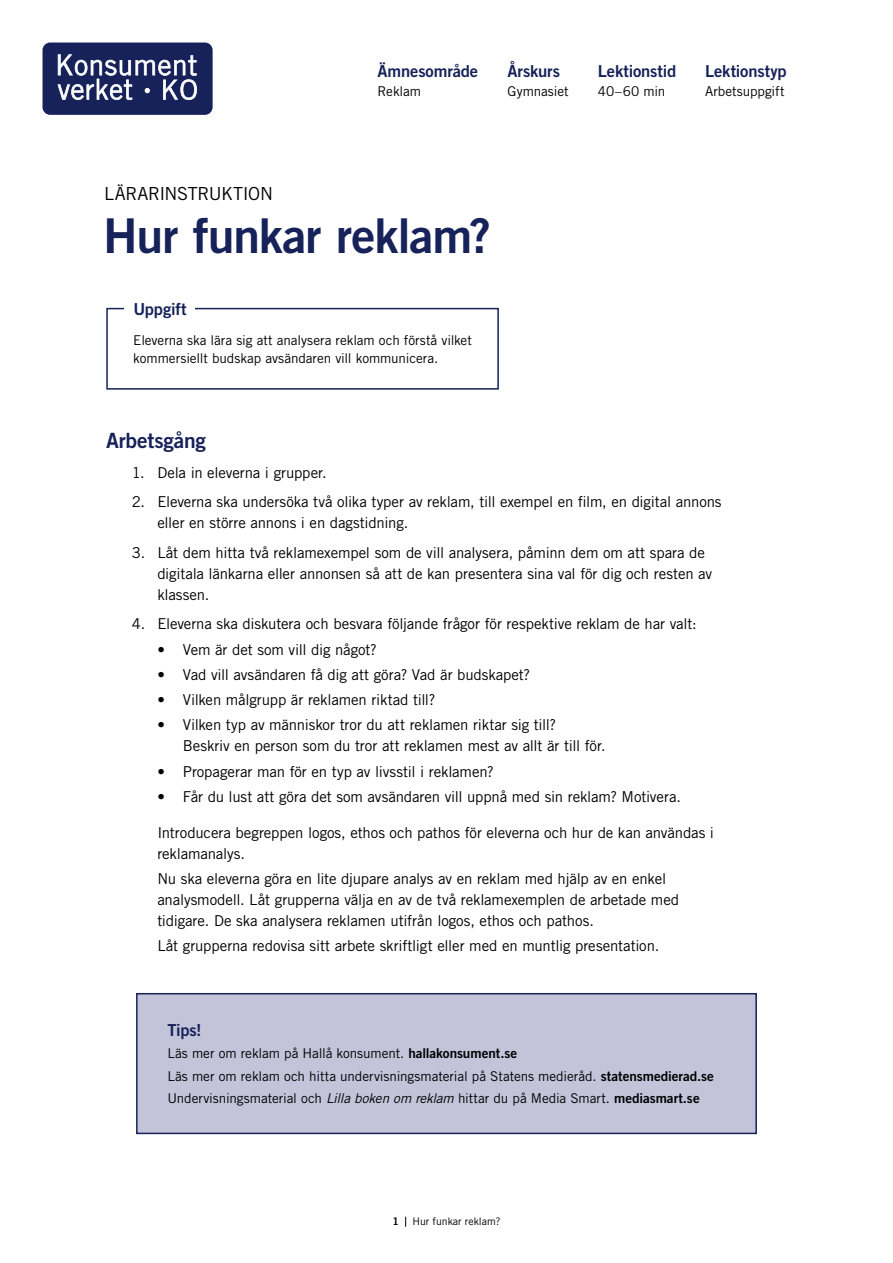
<style>
.page{position:relative;width:893px;height:1263px;background:#fff}
.page>*{position:absolute;margin:0;border:0;box-sizing:border-box;transform-origin:0 0}
.Rubrik_1__H1{font:48px "Trade Gothic LT Std Bd 2";letter-spacing:-.025em;color:#162259}
.Rubrik_2__H2{font:21px "Trade Gothic LT Std Bd 2";letter-spacing:-.01em;color:#162259}
.Överrubrik__P{font:18px "Trade Gothic LT Std";letter-spacing:-.025em;color:#000}
.Notis_-_Rubrik_1__H3{font:16.5px "Trade Gothic LT Std Bd 2";letter-spacing:-.01em;color:#162259}
.Numrerad__ej_nummer{font:15px/21px "Trade Gothic LT Std";letter-spacing:-.01em;color:#000}
.Notis_-_Brödtext__P{font:13.5px/18px "Trade Gothic LT Std";letter-spacing:-.005em;color:#000}
.t1{font:10.5px "Trade Gothic LT Std";color:#000}
.t2{font:10.5px "Trade Gothic LT Std Bd 2";color:#000}
.s1{font-family:"Trade Gothic LT Std Bd 2"}
.s2{font-style:italic}
</style>
<div class="page">
<div style="left:43px;top:43px;width:170px;height:72px;background:#162259;border-radius:8px"></div>
<svg style="left:57px;top:54px;width:140px;height:46px"></svg>
<svg style="left:106px;top:307px;width:393px;height:83px"></svg>
<div style="left:125px;top:294px;width:70px;height:29px;background:#fff"></div>
<div style="left:137px;top:994px;width:619px;height:139px;background:#c3c4da"></div>
<div style="left:136px;top:993px;width:621px;height:141px;border:2px solid #162259"></div>
<p class="Notis_-_Rubrik_1__H3" style="left:378px;top:61px;width:102px">Ämnesområde</p>
<p class="Notis_-_Brödtext__P" style="left:378px;top:82px;width:45px">Reklam</p>
<p class="Notis_-_Rubrik_1__H3" style="left:507px;top:61px;width:54px">Årskurs</p>
<p class="Notis_-_Brödtext__P" style="left:507px;top:82px;width:63px">Gymnasiet</p>
<p class="Notis_-_Rubrik_1__H3" style="left:598px;top:61px;width:80px">Lektionstid</p>
<p class="Notis_-_Brödtext__P" style="left:598px;top:82px;width:69px">40–60 min</p>
<p class="Notis_-_Rubrik_1__H3" style="left:705px;top:61px;width:83px">Lektionstyp</p>
<p class="Notis_-_Brödtext__P" style="left:705px;top:82px;width:81px">Arbetsuppgift</p>
<p class="Överrubrik__P" style="left:104px;top:183px;width:170px">LÄRARINSTRUKTION</p>
<h1 class="Rubrik_1__H1" style="left:103px;top:206px;width:389px">Hur funkar reklam?</h1>
<h2 class="Notis_-_Rubrik_1__H3" style="left:133px;top:298px;width:55px">Uppgift</h2>
<p class="Notis_-_Brödtext__P" style="left:133px;top:331px;width:340px">Eleverna ska lära sig att analysera reklam och förstå vilket kommersiellt budskap avsändaren vill kommunicera.</p>
<h2 class="Rubrik_2__H2" style="left:106px;top:428px;width:101px">Arbetsgång</h2>
<p class="Numrerad__ej_nummer" style="left:132px;top:462px;width:196px">1. Dela in eleverna i grupper.</p>
<p class="Numrerad__ej_nummer" style="left:157px;top:491px;width:566px;text-indent:-26px">2. Eleverna ska undersöka två olika typer av reklam, till exempel en film, en digital annons eller en större annons i en dagstidning.</p>
<p class="Numrerad__ej_nummer" style="left:157px;top:542px;width:556px;text-indent:-26px">3. Låt dem hitta två reklamexempel som de vill analysera, påminn dem om att spara de digitala länkarna eller annonsen så att de kan presentera sina val för dig och resten av klassen.</p>
<p class="Numrerad__ej_nummer" style="left:132px;top:613px;width:566px">4. Eleverna ska diskutera och besvara följande frågor för respektive reklam de har valt:</p>
<p class="Numrerad__ej_nummer" style="left:157px;top:639px;width:221px">• Vem är det som vill dig något?</p>
<p class="Numrerad__ej_nummer" style="left:157px;top:664px;width:374px">• Vad vill avsändaren få dig att göra? Vad är budskapet?</p>
<p class="Numrerad__ej_nummer" style="left:157px;top:689px;width:280px">• Vilken målgrupp är reklamen riktad till?</p>
<p class="Numrerad__ej_nummer" style="left:183px;top:714px;width:424px;text-indent:-26px">• Vilken typ av människor tror du att reklamen riktar sig till?<br>Beskriv en person som du tror att reklamen mest av allt är till för.</p>
<p class="Numrerad__ej_nummer" style="left:157px;top:761px;width:338px">• Propagerar man för en typ av livsstil i reklamen?</p>
<p class="Numrerad__ej_nummer" style="left:157px;top:786px;width:525px">• Får du lust att göra det som avsändaren vill uppnå med sin reklam? Motivera.</p>
<p class="Numrerad__ej_nummer" style="left:157px;top:822px;width:558px">Introducera begreppen logos, ethos och pathos för eleverna och hur de kan användas i reklamanalys.</p>
<p class="Numrerad__ej_nummer" style="left:157px;top:868px;width:523px">Nu ska eleverna göra en lite djupare analys av en reklam med hjälp av en enkel analysmodell. Låt grupperna välja en av de två reklamexemplen de arbetade med tidigare. De ska analysera reklamen utifrån logos, ethos och pathos.</p>
<p class="Numrerad__ej_nummer" style="left:157px;top:935px;width:503px">Låt grupperna redovisa sitt arbete skriftligt eller med en muntlig presentation.</p>
<h3 class="Notis_-_Rubrik_1__H3" style="left:167px;top:1020px;width:36px">Tips!</h3>
<p class="Notis_-_Brödtext__P" style="left:167px;top:1044px;width:351px">Läs mer om reklam på Hallå konsument. <span class="s1">hallakonsument.se</span></p>
<p class="Notis_-_Brödtext__P" style="left:167px;top:1067px;width:548px">Läs mer om reklam och hitta undervisningsmaterial på Statens medieråd. <span class="s1">statensmedierad.se</span></p>
<p class="Notis_-_Brödtext__P" style="left:167px;top:1089px;width:534px">Undervisningsmaterial och <span class="s2">Lilla boken om reklam</span> hittar du på Media Smart. <span class="s1">mediasmart.se</span></p>
<p class="t2" style="left:392px;top:1215px;width:8px">1</p>
<p class="t1" style="left:412px;top:1215px;width:90px">Hur funkar reklam?</p>
</div>
